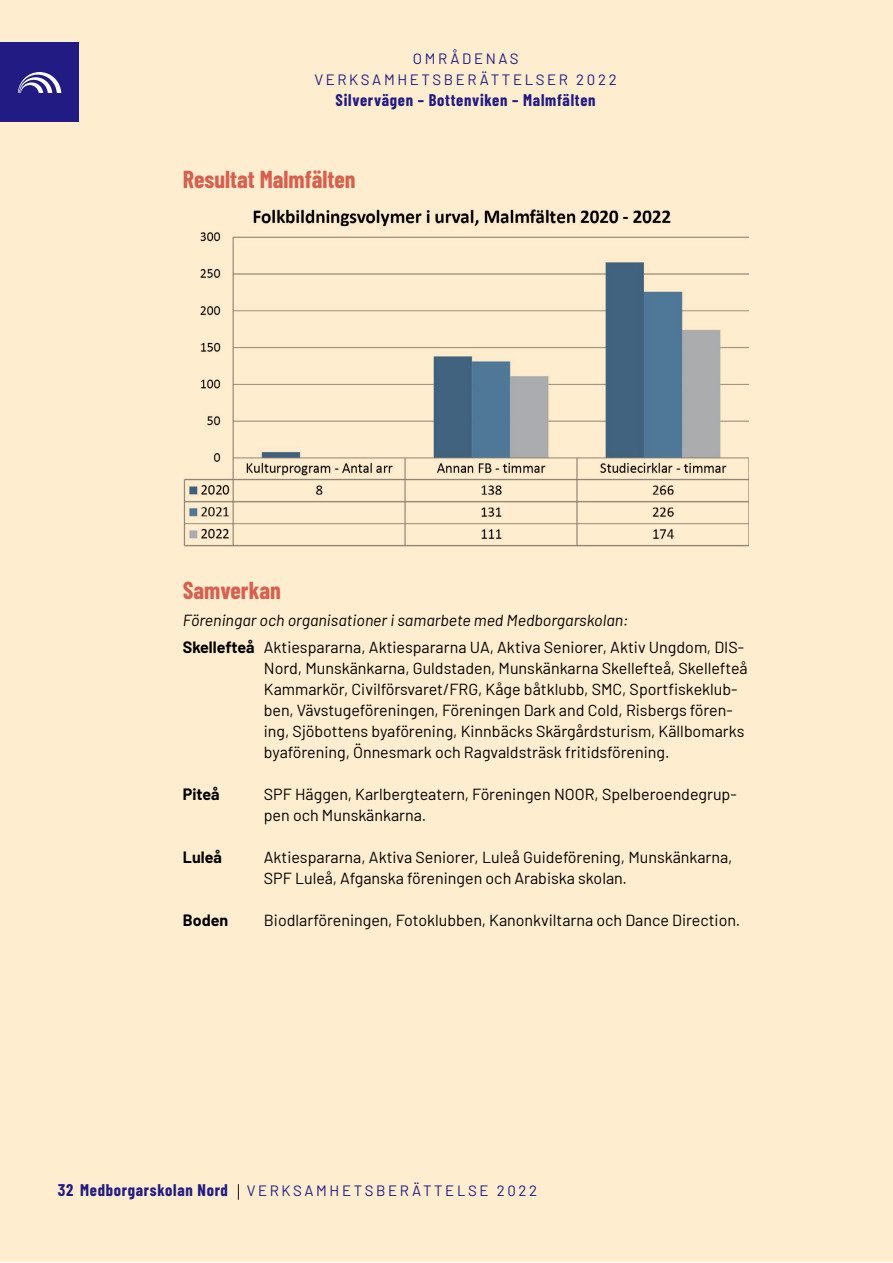
<style>
.page{position:relative;width:893px;height:1263px;background:#fff}
.page>*{position:absolute;margin:0;border:0;box-sizing:border-box;transform-origin:0 0}
.t1{font:700 24px "Barlow Condensed";color:#d85f4e}
.t2{font:700 16.5px "Barlow Condensed";letter-spacing:.045em;color:#211b83}
.t3{font:16.05px/21px "Barlow";color:#000}
.t4{font:700 16.05px "Barlow";color:#000}
.t5{font:15px/21px "Barlow";letter-spacing:.175em;color:#211b83;text-align:center}
.s1{font-style:italic}
.s2{font-weight:700}
</style>
<div class="page">
<hr style="left:892px;top:1px;width:1px;height:1262px;background:#dcecef">
<div style="left:0;top:0;width:893px;height:1262px;background:#ffedcf"></div>
<div style="left:0;top:43px;width:79px;height:79px;background:#211b83"></div>
<svg style="left:18px;top:72px;width:43px;height:21px"></svg>
<svg style="left:238px;top:1184px;width:1px;height:16px"></svg>
<img style="left:183px;top:209px;width:565px;height:338px">
<p class="t5" style="left:315px;top:47px;width:304px">OMRÅDENAS<br>VERKSAMHETSBERÄTTELSER 2022</p>
<p class="t2" style="left:336px;top:89px;width:261px">Silvervägen – Bottenviken – Malmfälten</p>
<h1 class="t1" style="left:183px;top:164px;width:174px">Resultat Malmfälten</h1>
<h1 class="t1" style="left:183px;top:575px;width:100px">Samverkan</h1>
<p class="t3" style="left:183px;top:605px;width:563px;line-height:27px"><span class="s1">Föreningar och organisationer i samarbete med Medborgarskolan:<br></span><span class="s2">Skellefteå</span> Aktiespararna, Aktiespararna UA, Aktiva Seniorer, Aktiv Ungdom, DIS-</p>
<p class="t3" style="left:264px;top:656px;width:485px">Nord, Munskänkarna, Guldstaden, Munskänkarna Skellefteå, Skellefteå Kammarkör, Civilförsvaret/FRG, Kåge båtklubb, SMC, Sportfiskeklub&shy;ben, Vävstugeföreningen, Föreningen Dark and Cold, Risbergs fören&shy;ing, Sjöbottens byaförening, Kinnbäcks Skärgårdsturism, Källbomarks byaförening, Önnesmark och Ragvaldsträsk fritidsförening.</p>
<p class="t4" style="left:183px;top:782px;width:38px">Piteå</p>
<p class="t3" style="left:264px;top:782px;width:474px">SPF Häggen, Karlbergteatern, Föreningen NOOR, Spelberoendegrup&shy;pen och Munskänkarna.</p>
<p class="t4" style="left:183px;top:845px;width:41px">Luleå</p>
<p class="t3" style="left:264px;top:845px;width:470px">Aktiespararna, Aktiva Seniorer, Luleå Guideförening, Munskänkarna,<br>SPF Luleå, Afganska föreningen och Arabiska skolan.</p>
<p class="t4" style="left:183px;top:908px;width:47px">Boden</p>
<p class="t3" style="left:264px;top:908px;width:478px">Biodlarföreningen, Fotoklubben, Kanonkviltarna och Dance Direction.</p>
<p class="t2" style="left:58px;top:1179px;width:172px">32 Medborgarskolan Nord</p>
<p class="t5" style="left:247px;top:1178px;width:292px">VERKSAMHETSBERÄTTELSE 2022</p>
</div>
